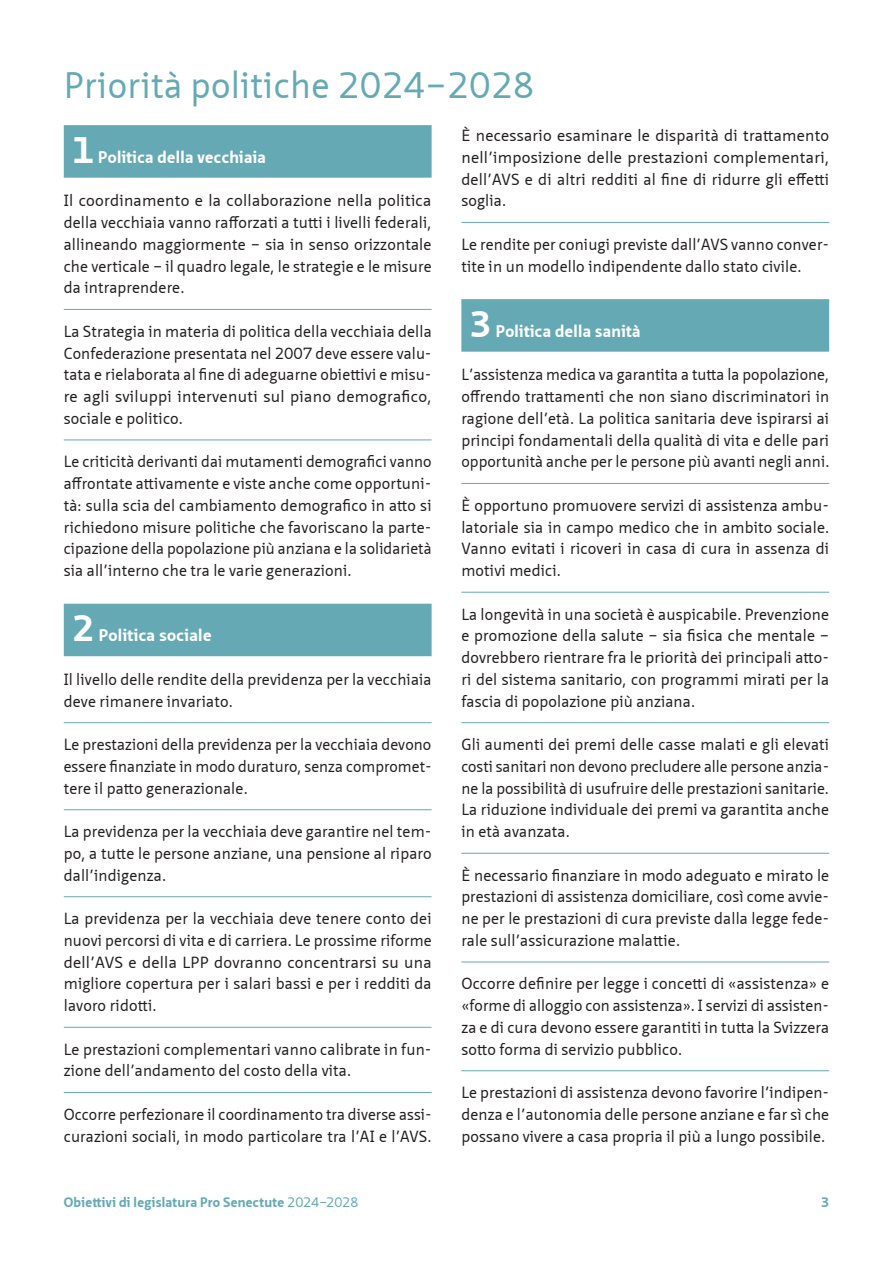
<style>
.page{position:relative;width:893px;height:1263px;background:#fff}
.page>*{position:absolute;margin:0;border:0;box-sizing:border-box;transform-origin:0 0}
.Titel_Grundtext{font:36px "Neue Sans Pro";letter-spacing:.01em;color:#65a9b5}
.Untertitel_1_Zeile{font:700 16.5px "Neue Sans Pro";letter-spacing:.02em;color:#fff}
.Lauftext{font:15.75px/21.8px "Neue Sans Pro";letter-spacing:.01em;color:#231f20;text-align:justify}
.Lauftext_ohne_Absatzlinie{font:15.75px/21.8px "Neue Sans Pro";letter-spacing:.01em;color:#231f20;text-align:justify}
.t1{font:700 13.5px "Neue Sans Pro";letter-spacing:.02em;color:#65a9b5}
.s1{font-size:36px}
.s2{font-weight:400}
</style>
<div class="page">
<div style="left:64px;top:125px;width:368px;height:53px;background:#65a9b5"></div>
<hr style="left:64px;top:309px;width:368px;height:1px;background:#65a9b5">
<hr style="left:64px;top:440px;width:368px;height:1px;background:#65a9b5">
<div style="left:64px;top:604px;width:368px;height:52px;background:#65a9b5"></div>
<hr style="left:64px;top:722px;width:368px;height:1px;background:#65a9b5">
<hr style="left:64px;top:809px;width:368px;height:1px;background:#65a9b5">
<hr style="left:64px;top:896px;width:368px;height:1px;background:#65a9b5">
<hr style="left:64px;top:1027px;width:368px;height:1px;background:#65a9b5">
<hr style="left:64px;top:1092px;width:368px;height:1px;background:#65a9b5">
<hr style="left:461px;top:222px;width:368px;height:1px;background:#65a9b5">
<div style="left:461px;top:299px;width:368px;height:53px;background:#65a9b5"></div>
<hr style="left:461px;top:483px;width:368px;height:1px;background:#65a9b5">
<hr style="left:461px;top:592px;width:368px;height:1px;background:#65a9b5">
<hr style="left:461px;top:722px;width:368px;height:1px;background:#65a9b5">
<hr style="left:461px;top:853px;width:368px;height:1px;background:#65a9b5">
<hr style="left:461px;top:962px;width:368px;height:1px;background:#65a9b5">
<hr style="left:461px;top:1070px;width:368px;height:1px;background:#65a9b5">
<p class="Titel_Grundtext" style="left:64px;top:61px;width:472px">Priorità politiche 2024–2028</p>
<p class="Untertitel_1_Zeile" style="left:72px;top:146px;width:195px"><span class="s1">1</span> Politica della vecchiaia</p>
<p class="Lauftext" style="left:64px;top:190px;width:369px">Il coordinamento e la collaborazione nella politica della vecchiaia vanno rafforzati a tutti i livelli federali, allineando maggiormente – sia in senso orizzontale che verticale – il quadro legale, le strategie e le misure da intraprendere.</p>
<p class="Lauftext" style="left:64px;top:320px;width:369px">La Strategia in materia di politica della vecchiaia della Confederazione presentata nel 2007 deve essere valu&shy;tata e rielaborata al fine di adeguarne obiettivi e misu&shy;re agli sviluppi intervenuti sul piano demografico, sociale e politico.</p>
<p class="Lauftext_ohne_Absatzlinie" style="left:64px;top:451px;width:369px">Le criticità derivanti dai mutamenti demografici vanno affrontate attivamente e viste anche come opportuni&shy;tà: sulla scia del cambiamento demografico in atto si richiedono misure politiche che favoriscano la parte&shy;cipazione della popolazione più anziana e la solidarietà sia all’interno che tra le varie generazioni.</p>
<p class="Untertitel_1_Zeile" style="left:72px;top:625px;width:141px"><span class="s1">2</span> Politica sociale</p>
<p class="Lauftext" style="left:64px;top:668px;width:369px">Il livello delle rendite della previdenza per la vecchiaia deve rimanere invariato.</p>
<p class="Lauftext" style="left:64px;top:733px;width:369px">Le prestazioni della previdenza per la vecchiaia devono essere finanziate in modo duraturo, senza compromet&shy;tere il patto generazionale.</p>
<p class="Lauftext" style="left:64px;top:820px;width:369px">La previdenza per la vecchiaia deve garantire nel tem&shy;po, a tutte le persone anziane, una pensione al riparo dall’indigenza.</p>
<p class="Lauftext" style="left:64px;top:907px;width:369px">La previdenza per la vecchiaia deve tenere conto dei nuovi percorsi di vita e di carriera. Le prossime riforme dell’AVS e della LPP dovranno concentrarsi su una migliore copertura per i salari bassi e per i redditi da lavoro ridotti.</p>
<p class="Lauftext" style="left:64px;top:1038px;width:369px">Le prestazioni complementari vanno calibrate in fun&shy;zione dell’andamento del costo della vita.</p>
<p class="Lauftext" style="left:64px;top:1103px;width:369px">Occorre perfezionare il coordinamento tra diverse assi&shy;curazioni sociali, in modo particolare tra l’AI e l’AVS.</p>
<p class="Lauftext" style="left:461px;top:124px;width:369px">È necessario esaminare le disparità di trattamento nell’imposizione delle prestazioni complementari, dell’AVS e di altri redditi al fine di ridurre gli effetti soglia.</p>
<p class="Lauftext_ohne_Absatzlinie" style="left:461px;top:233px;width:369px">Le rendite per coniugi previste dall’AVS vanno conver&shy;tite in un modello indipendente dallo stato civile.</p>
<p class="Untertitel_1_Zeile" style="left:470px;top:320px;width:172px"><span class="s1">3</span> Politica della sanità</p>
<p class="Lauftext" style="left:461px;top:364px;width:370px">L’assistenza medica va garantita a tutta la popolazione, offrendo trattamenti che non siano discriminatori in ragione dell’età. La politica sanitaria deve ispirarsi ai principi fondamentali della qualità di vita e delle pari opportunità anche per le persone più avanti negli anni.</p>
<p class="Lauftext" style="left:461px;top:494px;width:369px">È opportuno promuovere servizi di assistenza ambu&shy;latoriale sia in campo medico che in ambito sociale.<br>Vanno evitati i ricoveri in casa di cura in assenza di motivi medici.</p>
<p class="Lauftext" style="left:461px;top:603px;width:369px">La longevità in una società è auspicabile. Prevenzione e promozione della salute – sia fisica che mentale – dovrebbero rientrare fra le priorità dei principali atto&shy;ri del sistema sanitario, con programmi mirati per la fascia di popolazione più anziana.</p>
<p class="Lauftext" style="left:461px;top:733px;width:369px">Gli aumenti dei premi delle casse malati e gli elevati costi sanitari non devono precludere alle persone anzia&shy;ne la possibilità di usufruire delle prestazioni sanitarie.<br>La riduzione individuale dei premi va garantita anche in età avanzata.</p>
<p class="Lauftext" style="left:461px;top:864px;width:369px">È necessario finanziare in modo adeguato e mirato le prestazioni di assistenza domiciliare, così come avvie&shy;ne per le prestazioni di cura previste dalla legge fede&shy;rale sull’assicurazione malattie.</p>
<p class="Lauftext" style="left:461px;top:973px;width:369px">Occorre definire per legge i concetti di «assistenza» e «forme di alloggio con assistenza». I servizi di assisten&shy;za e di cura devono essere garantiti in tutta la Svizzera sotto forma di servizio pubblico.</p>
<p class="Lauftext_ohne_Absatzlinie" style="left:461px;top:1081px;width:369px">Le prestazioni di assistenza devono favorire l’indipen&shy;denza e l’autonomia delle persone anziane e far sì che possano vivere a casa propria il più a lungo possibile.</p>
<p class="t1" style="left:64px;top:1193px;width:296px">Obiettivi di legislatura Pro Senectute <span class="s2">2024–2028</span></p>
<p class="t1" style="left:821px;top:1193px;width:10px">3</p>
</div>
